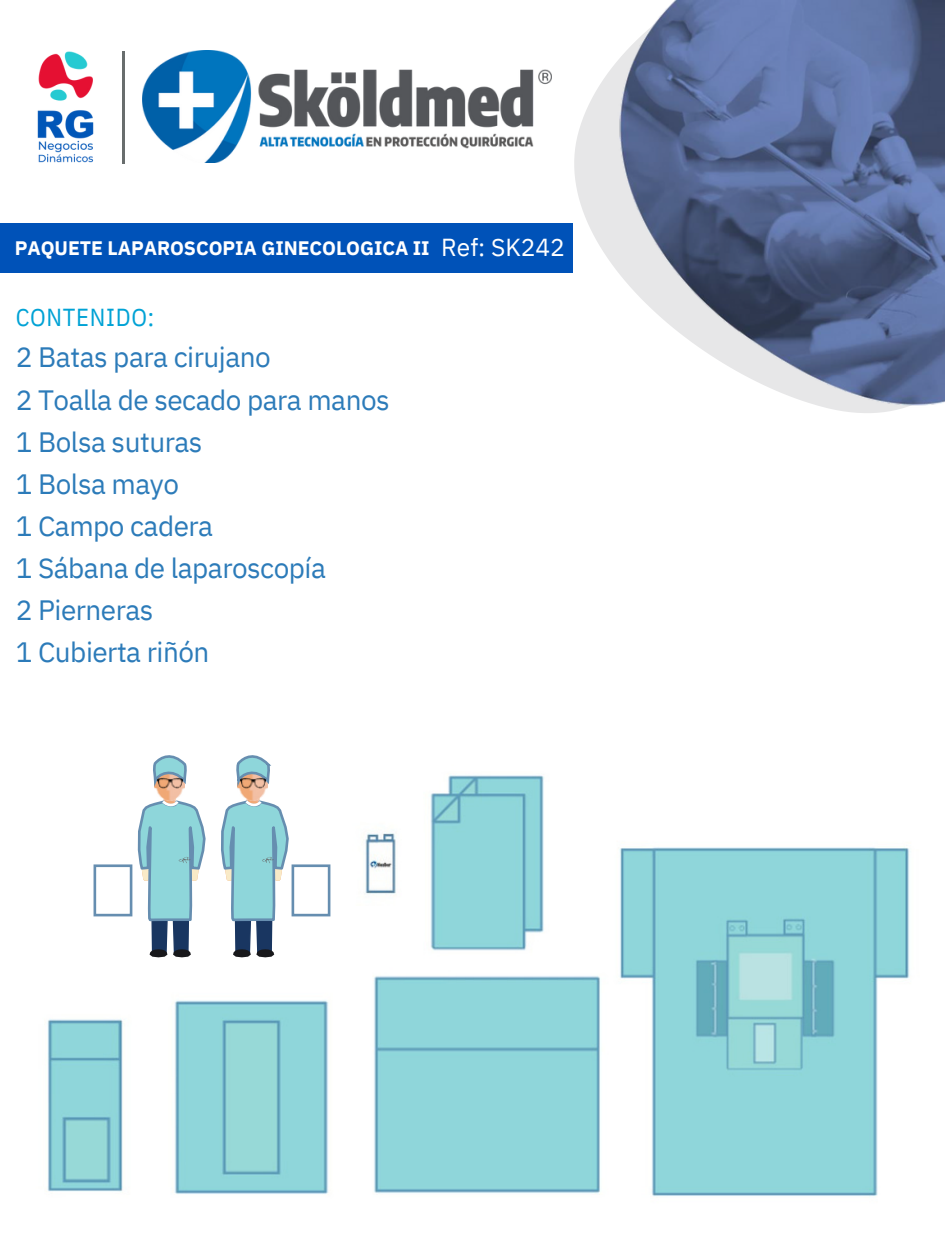
<style>
.page{position:relative;width:945px;height:1260px;background:#fff}
.page>*{position:absolute;margin:0;border:0;box-sizing:border-box;transform-origin:0 0}
.t1{font:28px "IBM Plex Sans";letter-spacing:-.02em;color:#2c7bb9}
.t2{font:24.5px "IBM Plex Sans Cond";letter-spacing:.03em;color:#00a2d5}
.t3{font:24.5px "IBM Plex Sans";color:#fff}
.t4{font:700 19.43px "IBM Plex Sans";letter-spacing:-.005em;color:#fff}
</style>
<div class="page">
<div style="left:0;top:223px;width:573px;height:50px;background:#0052b8"></div>
<svg style="left:574px;top:73px;width:34px;height:185px;fill:#e7e7e8"></svg>
<img style="left:608px;top:1px;width:337px;height:412px">
<img style="left:47px;top:775px;width:863px;height:422px">
<div style="left:29px;top:756px;width:325px;height:233px;background:#fff"></div>
<svg style="left:137px;top:755px;width:69px;height:202px"></svg>
<img style="left:157px;top:777px;width:25px;height:12px">
<svg style="left:221px;top:755px;width:68px;height:202px"></svg>
<img style="left:240px;top:777px;width:25px;height:12px">
<div style="left:94px;top:864px;width:38px;height:52px;border:3px solid #668eb0"></div>
<div style="left:292px;top:864px;width:38px;height:52px;border:3px solid #668eb0"></div>
<img style="left:354px;top:822px;width:55px;height:84px">
<img style="left:143px;top:50px;width:408px;height:113px">
<img style="left:37px;top:51px;width:88px;height:113px">
<hr style="left:122px;top:51px;width:2px;height:113px;background:#686d6d">
<p class="t4" style="left:15px;top:235px;width:416px">PAQUETE LAPAROSCOPIA GINECOLOGICA II</p>
<p class="t3" style="left:441px;top:231px;width:125px">Ref: SK242</p>
<p class="t2" style="left:16px;top:301px;width:140px">CONTENIDO:</p>
<p class="t1" style="left:16px;top:338px;width:256px">2 Batas para cirujano</p>
<p class="t1" style="left:16px;top:381px;width:375px">2 Toalla de secado para manos</p>
<p class="t1" style="left:16px;top:423px;width:188px">1 Bolsa suturas</p>
<p class="t1" style="left:16px;top:465px;width:165px">1 Bolsa mayo</p>
<p class="t1" style="left:16px;top:507px;width:199px">1 Campo cadera</p>
<p class="t1" style="left:16px;top:549px;width:312px">1 Sábana de laparoscopía</p>
<p class="t1" style="left:16px;top:591px;width:139px">2 Pierneras</p>
<p class="t1" style="left:16px;top:633px;width:195px">1 Cubierta riñón</p>
</div>
